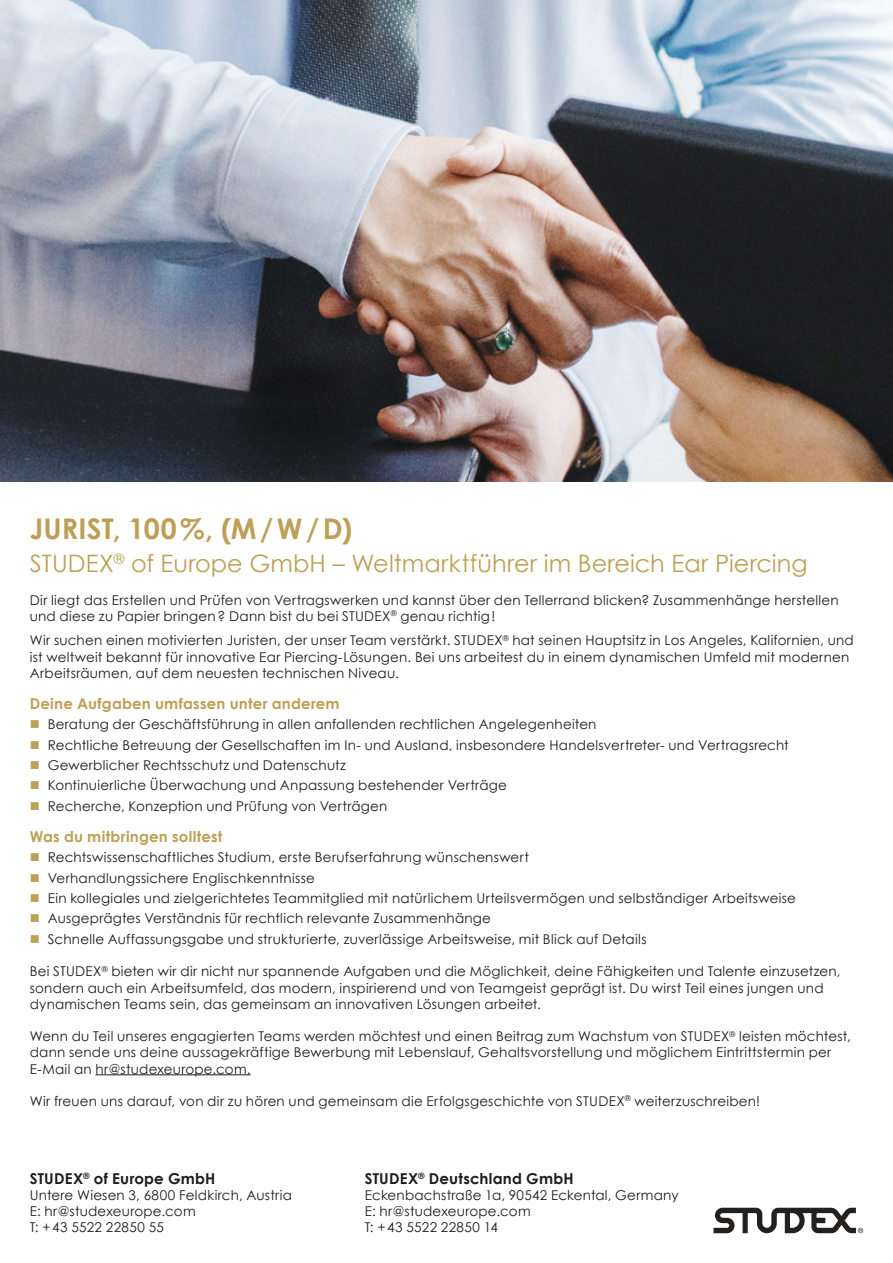
<style>
.page{position:relative;width:893px;height:1263px;background:#fff}
.page>*{position:absolute;margin:0;border:0;box-sizing:border-box;transform-origin:0 0}
.t1{font:700 28.5px "Century Gothic";letter-spacing:.005em;color:#be9f57}
.t2{font:24px "Century Gothic";letter-spacing:.005em;color:#be9f57}
.t3{font:700 15px "Century Gothic";letter-spacing:.015em;color:#be9f57}
.t4{font:700 15px "Century Gothic";letter-spacing:.015em;color:#1d1d1b}
.t5{font:13.5px/16.2px "Century Gothic";letter-spacing:.015em;color:#1d1d1b}
</style>
<div class="page">
<img style="left:0;top:0;width:893px;height:482px">
<hr style="left:96px;top:1074px;width:155px;height:1px;background:#1d1d1b">
<svg style="left:713px;top:1208px;width:150px;height:25px"></svg>
<p class="t1" style="left:30px;top:511px;width:324px">JURIST, 100%, (M/W/D)</p>
<p class="t2" style="left:30px;top:549px;width:779px">STUDEX<sup>®</sup> of Europe GmbH – Weltmarktführer im Bereich Ear Piercing</p>
<p class="t5" style="left:30px;top:591px;width:810px">Dir liegt das Erstellen und Prüfen von Vertragswerken und kannst über den Tellerrand blicken? Zusammenhänge herstellen und diese zu Papier bringen? Dann bist du bei STUDEX<sup>®</sup> genau richtig!</p>
<p class="t5" style="left:30px;top:632px;width:825px">Wir suchen einen motivierten Juristen, der unser Team verstärkt. STUDEX<sup>®</sup> hat seinen Hauptsitz in Los Angeles, Kalifornien, und ist weltweit bekannt für innovative Ear Piercing-Lösungen. Bei uns arbeitest du in einem dynamischen Umfeld mit modernen<br>Arbeitsräumen, auf dem neuesten technischen Niveau.</p>
<p class="t3" style="left:30px;top:694px;width:311px">Deine Aufgaben umfassen unter anderem</p>
<p class="t5" style="left:48px;top:716px;width:550px">Beratung der Geschäftsführung in allen anfallenden rechtlichen Angelegenheiten</p>
<p class="t5" style="left:48px;top:736px;width:743px">Rechtliche Betreuung der Gesellschaften im In- und Ausland, insbesondere Handelsvertreter- und Vertragsrecht</p>
<p class="t5" style="left:48px;top:757px;width:300px">Gewerblicher Rechtsschutz und Datenschutz</p>
<p class="t5" style="left:48px;top:777px;width:461px">Kontinuierliche Überwachung und Anpassung bestehender Verträge</p>
<p class="t5" style="left:48px;top:798px;width:341px">Recherche, Konzeption und Prüfung von Verträgen</p>
<p class="t3" style="left:30px;top:827px;width:194px">Was du mitbringen solltest</p>
<p class="t5" style="left:48px;top:849px;width:483px">Rechtswissenschaftliches Studium, erste Berufserfahrung wünschenswert</p>
<p class="t5" style="left:48px;top:869px;width:269px">Verhandlungssichere Englischkenntnisse</p>
<p class="t5" style="left:48px;top:890px;width:750px">Ein kollegiales und zielgerichtetes Teammitglied mit natürlichem Urteilsvermögen und selbständiger Arbeitsweise</p>
<p class="t5" style="left:48px;top:910px;width:445px">Ausgeprägtes Verständnis für rechtlich relevante Zusammenhänge</p>
<p class="t5" style="left:48px;top:931px;width:600px">Schnelle Auffassungsgabe und strukturierte, zuverlässige Arbeitsweise, mit Blick auf Details</p>
<p class="t5" style="left:30px;top:963px;width:812px">Bei STUDEX<sup>®</sup> bieten wir dir nicht nur spannende Aufgaben und die Möglichkeit, deine Fähigkeiten und Talente einzusetzen,</p>
<p class="t5" style="left:30px;top:979px;width:795px">sondern auch ein Arbeitsumfeld, das modern, inspirierend und von Teamgeist geprägt ist. Du wirst Teil eines jungen und</p>
<p class="t5" style="left:30px;top:995px;width:513px">dynamischen Teams sein, das gemeinsam an innovativen Lösungen arbeitet.</p>
<p class="t5" style="left:30px;top:1028px;width:822px">Wenn du Teil unseres engagierten Teams werden möchtest und einen Beitrag zum Wachstum von STUDEX<sup>®</sup> leisten möchtest,</p>
<p class="t5" style="left:30px;top:1044px;width:803px">dann sende uns deine aussagekräftige Bewerbung mit Lebenslauf, Gehaltsvorstellung und möglichem Eintrittstermin per</p>
<p class="t5" style="left:30px;top:1060px;width:222px">E-Mail an hr@studexeurope.com.</p>
<p class="t5" style="left:30px;top:1093px;width:732px">Wir freuen uns darauf, von dir zu hören und gemeinsam die Erfolgsgeschichte von STUDEX<sup>®</sup> weiterzuschreiben!</p>
<p class="t4" style="left:30px;top:1169px;width:187px">STUDEX<sup>®</sup> of Europe GmbH</p>
<p class="t5" style="left:30px;top:1187px;width:264px">Untere Wiesen 3, 6800 Feldkirch, Austria</p>
<p class="t5" style="left:30px;top:1203px;width:167px">E: hr@studexeurope.com</p>
<p class="t5" style="left:30px;top:1219px;width:136px">T: +43 5522 22850 55</p>
<p class="t4" style="left:365px;top:1169px;width:210px">STUDEX<sup>®</sup> Deutschland GmbH</p>
<p class="t5" style="left:365px;top:1187px;width:315px">Eckenbachstraße 1a, 90542 Eckental, Germany</p>
<p class="t5" style="left:365px;top:1203px;width:167px">E: hr@studexeurope.com</p>
<p class="t5" style="left:365px;top:1219px;width:135px">T: +43 5522 22850 14</p>
</div>
